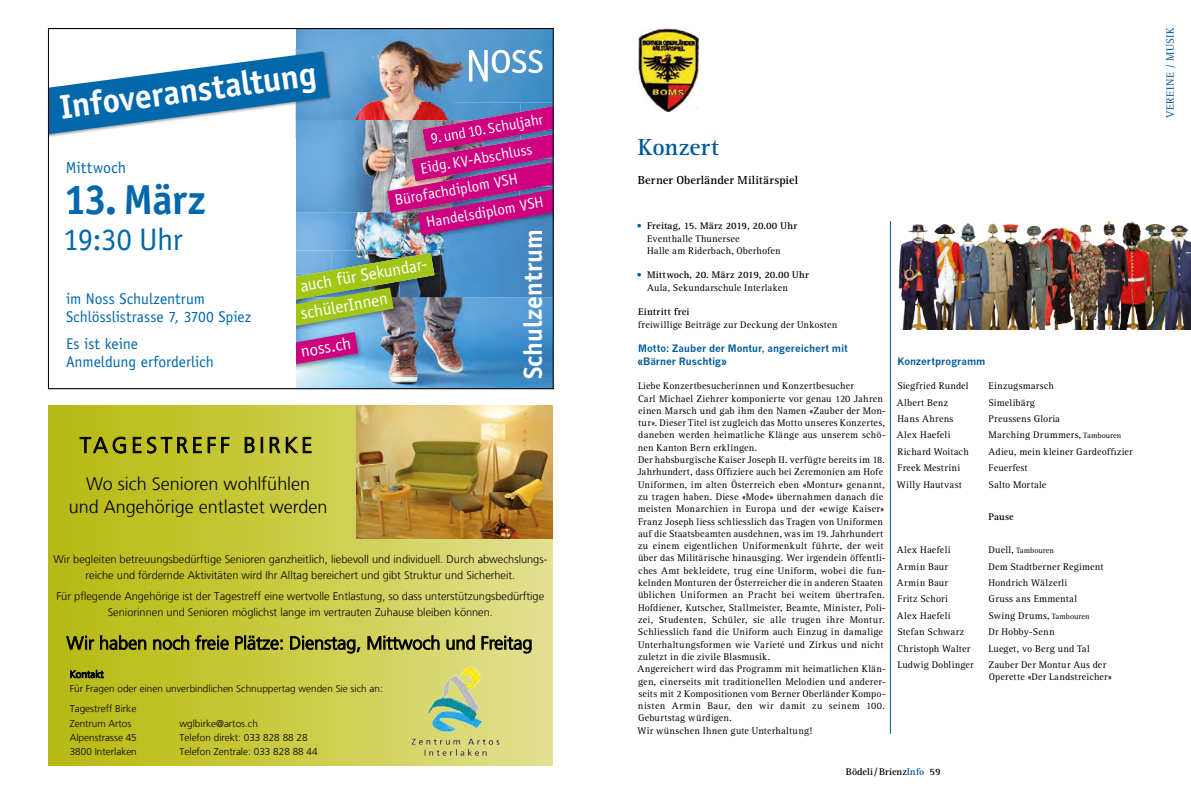
<style>
.page{position:relative;width:1191px;height:794px;background:#fff}
.page>*{position:absolute;margin:0;border:0;box-sizing:border-box;transform-origin:0 0}
.t1{font:700 42px "Officina Sans Std";letter-spacing:-.01em;color:#0068ab}
.t2{font:700 34.1px "Officina Sans Std";color:#fff}
.t3{font:31.3px "Officina Sans Std";letter-spacing:-.015em;color:#0068ab}
.t4{font:700 25.9px "Officina Sans Std";color:#fff}
.t5{font:700 24px "Rotis Serif";letter-spacing:.005em;color:#005a9a}
.t6{font:300 22px "Frutiger LT Com";letter-spacing:.17em;color:#000}
.t7{font:300 18px/23.2px "Frutiger LT Com";color:#000;text-align:center}
.t8{font:17.2px/27px "Officina Sans Std";color:#fff}
.t9{font:16.1px "Officina Sans Std";letter-spacing:-.005em;color:#0068ab}
.t10{font:15.6px/18px "Officina Sans Std";letter-spacing:-.005em;color:#0068ab}
.t11{font:15.2px "Officina Sans Std";color:#fff}
.t12{font:700 12px "Rotis Serif";letter-spacing:.01em;color:#000}
.t13{font:300 11px/15.6px "Frutiger LT Com";color:#000;text-align:center}
.t14{font:11px "Rotis Serif";letter-spacing:.06em;color:#005a9a}
.t15{font:10px/12.3px "Rotis Serif";letter-spacing:.02em;color:#000}
.t16{font:300 10px/20.3px "Frutiger LT Com";color:#000}
.t17{font:700 10px/12.3px "Rotis Serif";color:#000}
.t18{font:700 10px/12.3px "News Gothic";letter-spacing:.005em;color:#005a9a}
.t19{font:700 10px "Rotis Serif";letter-spacing:.025em;color:#000}
.t20{font:8px "Rotis Serif";letter-spacing:.005em;color:#000}
.s1{font-weight:700;color:#005a9a}
.s2{font-weight:700}
.s3{color:#005a9a}
.s4{font-weight:400}
.s5{font-size:8px}
.s6{font-size:10px}
</style>
<div class="page">
<img style="left:50px;top:30px;width:501px;height:357px">
<div style="left:48px;top:405px;width:505px;height:360px;background:linear-gradient(to right,#b6b80b,#e2e08d)"></div>
<svg style="left:80px;top:436px;width:46px;height:17px"></svg>
<svg style="left:133px;top:436px;width:97px;height:17px;background:#8d8e1e"></svg>
<svg style="left:245px;top:437px;width:10px;height:16px"></svg>
<svg style="left:261px;top:437px;width:2px;height:16px"></svg>
<svg style="left:269px;top:437px;width:43px;height:16px"></svg>
<svg style="left:70px;top:670px;width:34px;height:8px"></svg>
<img style="left:356px;top:405px;width:197px;height:133px">
<svg style="left:66px;top:634px;width:28px;height:17px"></svg>
<svg style="left:100px;top:635px;width:46px;height:15px"></svg>
<svg style="left:153px;top:635px;width:36px;height:15px"></svg>
<svg style="left:195px;top:635px;width:34px;height:15px"></svg>
<svg style="left:235px;top:635px;width:47px;height:15px"></svg>
<svg style="left:290px;top:636px;width:70px;height:17px"></svg>
<svg style="left:367px;top:635px;width:72px;height:16px"></svg>
<svg style="left:446px;top:635px;width:29px;height:15px"></svg>
<svg style="left:481px;top:636px;width:50px;height:17px"></svg>
<img style="left:408px;top:664px;width:95px;height:94px">
<hr style="left:890px;top:221px;width:1px;height:512px;background:#005a9a">
<img style="left:638px;top:28px;width:60px;height:83px">
<img style="left:898px;top:221px;width:293px;height:109px">
<h2 class="t2" style="left:57px;top:87px;width:259px;rotate:-8deg">Infoveranstaltung</h2>
<h3 class="t11" style="left:429px;top:130px;width:116px;rotate:-10deg">9. und 10. Schuljahr</h3>
<h3 class="t11" style="left:419px;top:160px;width:115px;rotate:-10deg">Eidg. KV-Abschluss</h3>
<h3 class="t11" style="left:393px;top:191px;width:126px;rotate:-10deg">Bürofachdiplom VSH</h3>
<h3 class="t9" style="left:66px;top:158px;width:62px">Mittwoch</h3>
<h1 class="t1" style="left:63px;top:173px;width:144px">13. März</h1>
<h3 class="t11" style="left:425px;top:213px;width:120px;rotate:-10deg">Handelsdiplom VSH</h3>
<h3 class="t3" style="left:63px;top:221px;width:121px">19:30 Uhr</h3>
<h3 class="t4" style="left:517px;top:379px;width:151px;rotate:-90deg">Schulzentrum</h3>
<h3 class="t8" style="left:294px;top:273px;width:137px;rotate:-10deg">auch für Sekundar&shy;schülerInnen</h3>
<h3 class="t8" style="left:298px;top:338px;width:52px;rotate:-10deg">noss.ch</h3>
<h3 class="t10" style="left:66px;top:289px;width:187px">im Noss Schulzentrum<br>Schlösslistrasse 7, 3700 Spiez</h3>
<h3 class="t10" style="left:66px;top:334px;width:149px">Es ist keine<br>Anmeldung erforderlich</h3>
<h3 class="t6" style="left:80px;top:431px;width:234px">TAGESTREFF BIRKE</h3>
<h3 class="t7" style="left:69px;top:472px;width:260px">Wo sich Senioren wohlfühlen<br>und Angehörige entlastet werden</h3>
<p class="t13" style="left:54px;top:551px;width:495px">Wir begleiten betreuungsbedürftige Senioren ganzheitlich, liebevoll und individuell. Durch abwechslungs&shy;reiche und fördernde Aktivitäten wird Ihr Alltag bereichert und gibt Struktur und Sicherheit.</p>
<p class="t13" style="left:56px;top:588px;width:489px">Für pflegende Angehörige ist der Tagestreff eine wertvolle Entlastung, so dass unterstützungsbedürftige<br>Seniorinnen und Senioren möglichst lange im vertrauten Zuhause bleiben können.</p>
<h3 class="t7" style="left:67px;top:631px;width:467px">Wir haben noch freie Plätze: Dienstag, Mittwoch und Freitag</h3>
<p class="t16" style="left:70px;top:678px;width:314px">Für Fragen oder einen unverbindlichen Schnuppertag wenden Sie sich an:<br>Tagestreff Birke</p>
<p class="t16" style="left:70px;top:713px;width:63px">Zentrum Artos</p>
<p class="t16" style="left:179px;top:713px;width:80px">wglbirke@artos.ch</p>
<p class="t16" style="left:70px;top:727px;width:69px">Alpenstrasse 45</p>
<p class="t16" style="left:179px;top:727px;width:130px">Telefon direkt: 033 828 88 28</p>
<p class="t16" style="left:70px;top:741px;width:69px">3800 Interlaken</p>
<p class="t16" style="left:179px;top:741px;width:140px">Telefon Zentrale: 033 828 88 44</p>
<h3 class="t5" style="left:637px;top:133px;width:83px">Konzert</h3>
<p class="t12" style="left:638px;top:173px;width:162px">Berner Oberländer Militärspiel</p>
<p class="t15" style="left:647px;top:220px;width:152px;text-indent:-10px"><span class="s1">•</span> <span class="s2">Freitag, 15. März 2019, 20.00 Uhr<br></span>Eventhalle Thunersee<br>Halle am Riderbach, Oberhofen</p>
<p class="t17" style="left:647px;top:269px;width:164px;text-indent:-10px"><span class="s3">•</span> Mittwoch, 20. März 2019, 20.00 Uhr<br><span class="s4">Aula, Sekundarschule Interlaken</span></p>
<p class="t19" style="left:638px;top:306px;width:53px">Eintritt frei</p>
<p class="t15" style="left:638px;top:318px;width:201px">freiwillige Beiträge zur Deckung der Unkosten</p>
<p class="t18" style="left:638px;top:342px;width:211px">Motto: Zauber der Montur, angereichert mit «Bärner Ruschtig»</p>
<p class="t15" style="left:637px;top:380px;width:250px">Liebe Konzertbesucherinnen und Konzertbesucher<br>Carl Michael Ziehrer komponierte vor genau 120 Jahren einen Marsch und gab ihm den Namen «Zauber der Mon&shy;tur». Dieser Titel ist zugleich das Motto unseres Konzertes, daneben werden heimatliche Klänge aus unserem schö&shy;nen Kanton Bern erklingen.<br>Der habsburgische Kaiser Joseph II. verfügte bereits im 18.<br>Jahrhundert, dass Offiziere auch bei Zeremonien am Hofe Uniformen, im alten Österreich eben «Montur» genannt, zu tragen haben. Diese «Mode» übernahmen danach die meisten Monarchien in Europa und der «ewige Kaiser» Franz Joseph liess schliesslich das Tragen von Uniformen auf die Staatsbeamten ausdehnen, was im 19. Jahrhundert zu einem eigentlichen Uniformenkult führte, der weit über das Militärische hinausging. Wer irgendein öffentli&shy;ches Amt bekleidete, trug eine Uniform, wobei die fun&shy;kelnden Monturen der Österreicher die in anderen Staaten üblichen Uniformen an Pracht bei weitem übertrafen.<br>Hofdiener, Kutscher, Stallmeister, Beamte, Minister, Poli&shy;zei, Studenten, Schüler, sie alle trugen ihre Montur.<br>Schliesslich fand die Uniform auch Einzug in damalige Unterhaltungsformen wie Varieté und Zirkus und nicht zuletzt in die zivile Blasmusik.<br>Angereichert wird das Programm mit heimatlichen Klän&shy;gen, einerseits mit traditionellen Melodien und anderer&shy;seits mit 2 Kompositionen vom Berner Oberländer Kompo&shy;nisten Armin Baur, den wir damit zu seinem 100.<br>Geburtstag würdigen.<br>Wir wünschen Ihnen gute Unterhaltung!</p>
<p class="t18" style="left:897px;top:354px;width:89px">Konzertprogramm</p>
<p class="t15" style="left:897px;top:380px;width:73px">Siegfried Rundel</p>
<p class="t15" style="left:988px;top:380px;width:67px">Einzugsmarsch</p>
<p class="t15" style="left:897px;top:396px;width:53px">Albert Benz</p>
<p class="t15" style="left:988px;top:396px;width:48px">Simelibärg</p>
<p class="t15" style="left:897px;top:413px;width:57px">Hans Ahrens</p>
<p class="t15" style="left:988px;top:413px;width:73px">Preussens Gloria</p>
<p class="t15" style="left:897px;top:429px;width:55px">Alex Haefeli</p>
<p class="t15" style="left:988px;top:429px;width:134px">Marching Drummers, <span class="s5">Tambouren</span></p>
<p class="t15" style="left:897px;top:445px;width:73px">Richard Woitach</p>
<p class="t15" style="left:988px;top:445px;width:146px">Adieu, mein kleiner Gardeoffizier</p>
<p class="t15" style="left:897px;top:462px;width:64px">Freek Mestrini</p>
<p class="t15" style="left:988px;top:462px;width:41px">Feuerfest</p>
<p class="t15" style="left:897px;top:478px;width:67px">Willy Hautvast</p>
<p class="t15" style="left:988px;top:478px;width:59px">Salto Mortale</p>
<p class="t17" style="left:988px;top:511px;width:27px">Pause</p>
<p class="t15" style="left:897px;top:544px;width:55px">Alex Haefeli</p>
<p class="t20" style="left:988px;top:546px;width:67px"><span class="s6">Duell,</span> Tambouren</p>
<p class="t15" style="left:897px;top:560px;width:53px">Armin Baur</p>
<p class="t15" style="left:988px;top:560px;width:117px">Dem Stadtberner Regiment</p>
<p class="t15" style="left:897px;top:577px;width:53px">Armin Baur</p>
<p class="t15" style="left:988px;top:577px;width:80px">Hondrich Wälzerli</p>
<p class="t15" style="left:897px;top:593px;width:52px">Fritz Schori</p>
<p class="t15" style="left:988px;top:593px;width:90px">Gruss ans Emmental</p>
<p class="t15" style="left:897px;top:609px;width:55px">Alex Haefeli</p>
<p class="t15" style="left:988px;top:609px;width:103px">Swing Drums, <span class="s5">Tambouren</span></p>
<p class="t15" style="left:897px;top:626px;width:68px">Stefan Schwarz</p>
<p class="t15" style="left:988px;top:626px;width:68px">Dr Hobby-Senn</p>
<p class="t15" style="left:897px;top:642px;width:74px">Christoph Walter</p>
<p class="t15" style="left:988px;top:642px;width:103px">Lueget, vo Berg und Tal</p>
<p class="t15" style="left:897px;top:659px;width:78px">Ludwig Doblinger</p>
<p class="t15" style="left:988px;top:659px;width:125px">Zauber Der Montur Aus der<br>Operette «Der Landstreicher»</p>
<p class="t17" style="left:846px;top:765px;width:96px">Bödeli/Brienz<span class="s3">Info</span> 59</p>
<p class="t14" style="left:1164px;top:118px;width:93px;rotate:-90deg">VEREINE / MUSIK</p>
</div>
